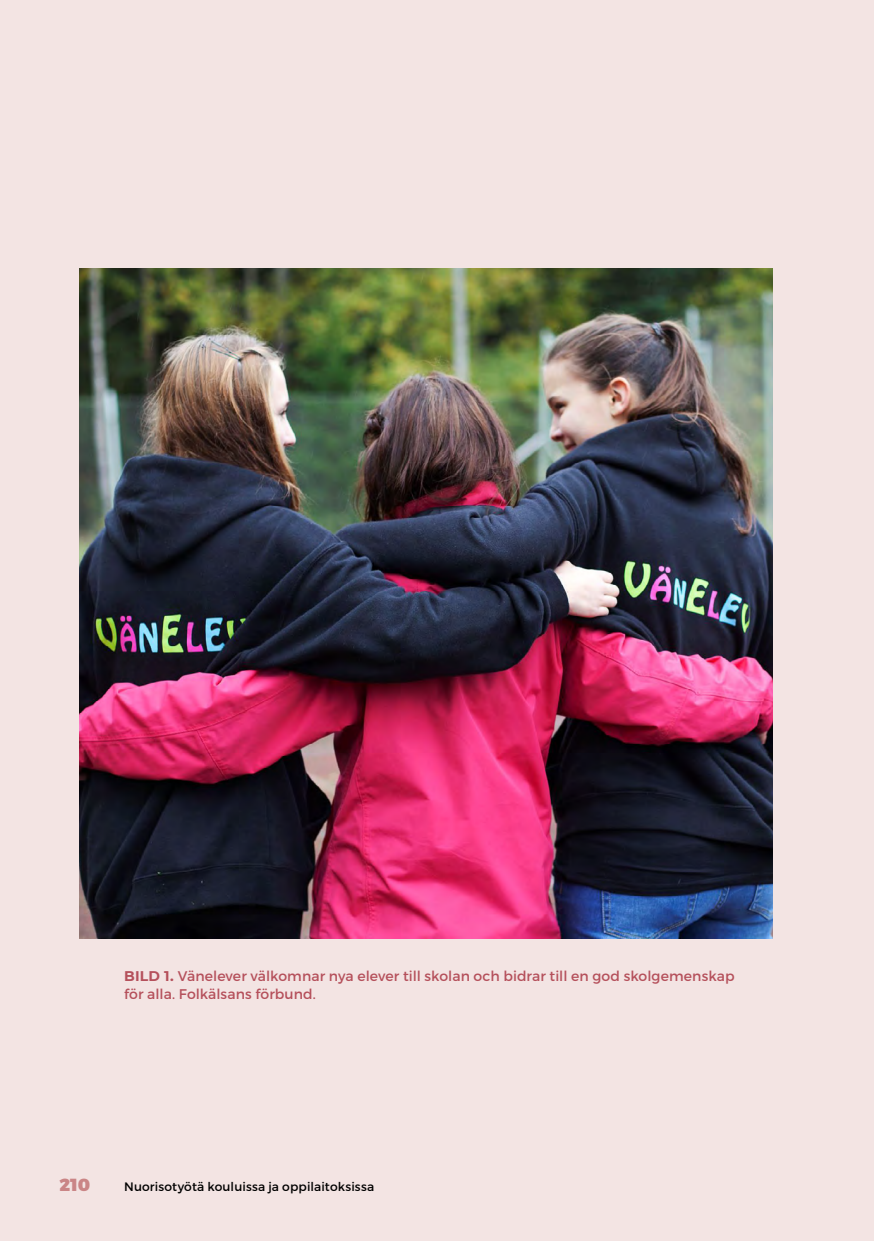
<style>
.page{position:relative;width:874px;height:1241px;background:#fff}
.page>*{position:absolute;margin:0;border:0;box-sizing:border-box;transform-origin:0 0}
.t1{font:900 17.5px "Montserrat";color:#ca8586}
.kuvaaja_kuvateksti{font:14px/17.5px "Montserrat";letter-spacing:.005em;color:#b5505b}
.t2{font:12.25px "Montserrat";letter-spacing:.01em;color:#000}
.s1{font-weight:700}
</style>
<div class="page">
<div style="left:0;top:0;width:873px;height:1240px;background:#f3e4e3"></div>
<img style="left:80px;top:269px;width:692px;height:669px">
<p class="kuvaaja_kuvateksti" style="left:124px;top:967px;width:611px"><span class="s1">BILD 1.</span> Vänelever välkomnar nya elever till skolan och bidrar till en god skolgemenskap för alla. Folkälsans förbund.</p>
<p class="t1" style="left:60px;top:1173px;width:32px">210</p>
<p class="t2" style="left:124px;top:1178px;width:251px">Nuorisotyötä kouluissa ja oppilaitoksissa</p>
</div>
